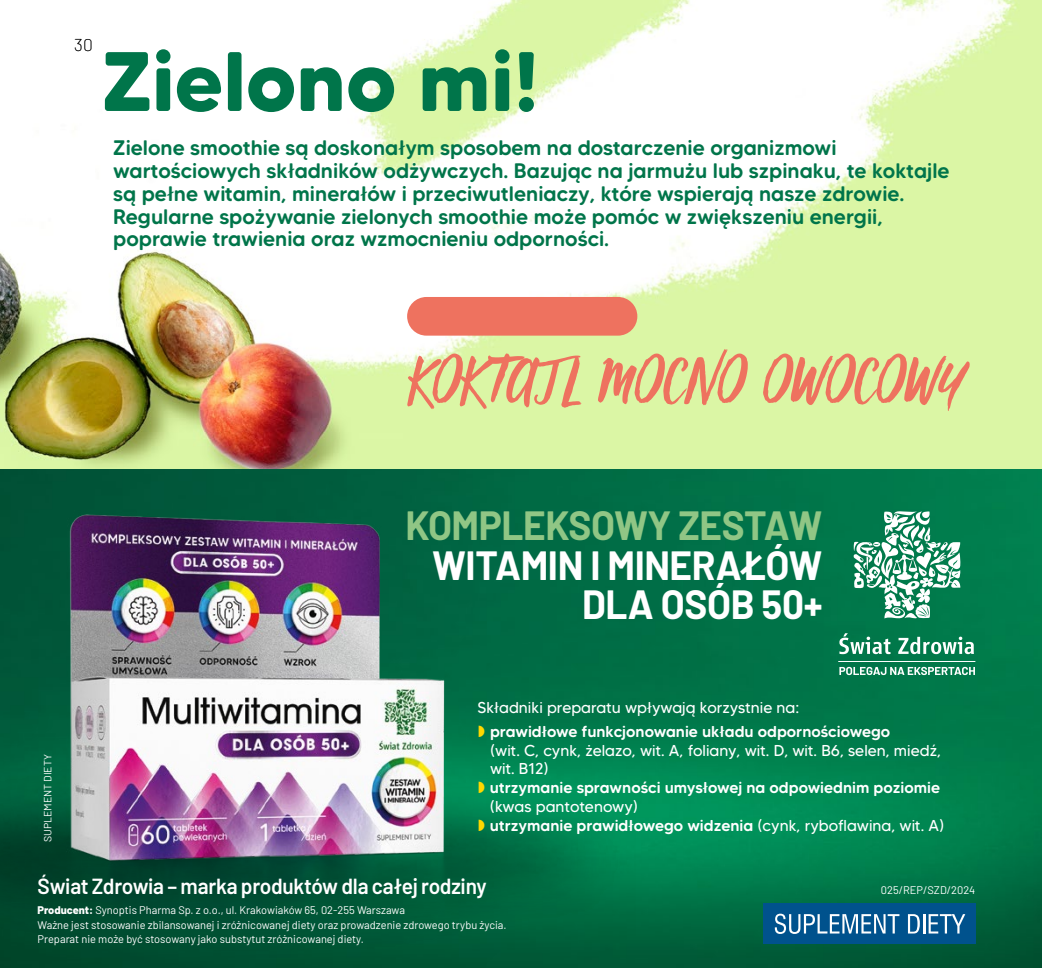
<style>
.page{position:relative;width:1042px;height:968px;background:#fff}
.page>*{position:absolute;margin:0;border:0;box-sizing:border-box;transform-origin:0 0}
.t1{font:700 84px "MADE Tommy Soft";color:#00754a}
.t2{font:73.5px "Viva Beautiful Pro B";letter-spacing:.035em;color:#ee725f}
.t3{font:700 39.9px/39.4px "Barlow";letter-spacing:-.01em;color:#fff;text-align:right}
.t4{font:700 39.9px "Barlow";letter-spacing:-.01em;color:#90c685}
.t5{font:600 21.7px "Barlow";letter-spacing:-.015em;color:#fff;scale:.96 1}
.t6{font:500 21px/22.8px "MADE Tommy Soft";color:#00754a}
.t7{font:100 17.5px "Barlow";color:#000}
.t8{font:15.75px/18.9px "MADE Tommy Soft";color:#fff}
.t9{font:500 15.75px "MADE Tommy Soft";color:#fff}
.t10{font:11.03px/14.7px "Barlow";color:#fff}
.t11{font:10.5px "Barlow";color:#fff}
.s1{font-weight:500}
.s2{font-weight:800}
</style>
<div class="page">
<img style="left:0;top:0;width:1042px;height:469px">
<img style="left:635px;top:469px;width:407px;height:498px">
<img style="left:0;top:469px;width:635px;height:498px">
<svg style="left:853px;top:511px;width:108px;height:109px"></svg>
<svg style="left:839px;top:633px;width:51px;height:21px"></svg>
<svg style="left:898px;top:636px;width:76px;height:18px"></svg>
<hr style="left:838px;top:661px;width:137px;height:1px;background:#fff">
<svg style="left:839px;top:666px;width:136px;height:9px"></svg>
<div style="left:763px;top:903px;width:212px;height:40px;background:#00528d"></div>
<svg style="left:775px;top:913px;width:124px;height:20px"></svg>
<svg style="left:908px;top:914px;width:57px;height:19px"></svg>
<div style="left:407px;top:297px;width:230px;height:38px;background:#ee725f;border-radius:19px"></div>
<svg style="left:479px;top:725px;width:6px;height:11px"></svg>
<svg style="left:479px;top:781px;width:6px;height:12px"></svg>
<svg style="left:479px;top:819px;width:5px;height:12px"></svg>
<p class="t7" style="left:74px;top:32px;width:20px">30</p>
<h1 class="t1" style="left:102px;top:29px;width:438px">Zielono mi!</h1>
<p class="t6" style="left:113px;top:136px;width:838px">Zielone smoothie są doskonałym sposobem na dostarczenie organizmowi wartościowych składników odżywczych. Bazując na jarmużu lub szpinaku, te koktajle są pełne witamin, minerałów i przeciwutleniaczy, które wspierają nasze zdrowie.<br>Regularne spożywanie zielonych smoothie może pomóc w zwiększeniu energii, poprawie trawienia oraz wzmocnieniu odporności.</p>
<h2 class="t2" style="left:409px;top:331px;width:554px">KOKTAJL MOCNO OWOCOWY</h2>
<p class="t11" style="left:40px;top:842px;width:89px;rotate:-90deg">SUPLEMENT DIETY</p>
<h3 class="t4" style="left:405px;top:496px;width:418px">KOMPLEKSOWY ZESTAW</h3>
<h3 class="t3" style="left:432px;top:542px;width:392px">WITAMIN I MINERAŁÓW<br>DLA OSÓB 50+</h3>
<p class="t8" style="left:477px;top:697px;width:323px">Składniki preparatu wpływają korzystnie na:</p>
<p class="t9" style="left:490px;top:721px;width:402px">prawidłowe funkcjonowanie układu odpornościowego</p>
<p class="t8" style="left:490px;top:740px;width:452px">(wit. C, cynk, żelazo, wit. A, foliany, wit. D, wit. B6, selen, miedź, wit. B12)</p>
<p class="t9" style="left:490px;top:778px;width:452px">utrzymanie sprawności umysłowej na odpowiednim poziomie</p>
<p class="t8" style="left:490px;top:797px;width:456px">(kwas pantotenowy)<br><span class="s1">utrzymanie prawidłowego widzenia</span> (cynk, ryboflawina, wit. A)</p>
<p class="t5" style="left:38px;top:870px;width:469px">Świat Zdrowia – marka produktów dla całej rodziny</p>
<p class="t10" style="left:881px;top:881px;width:96px">025/REP/SZD/2024</p>
<p class="t10" style="left:38px;top:901px;width:470px"><span class="s2">Producent:</span> Synoptis Pharma Sp. z o.o., ul. Krakowiaków 65, 02-255 Warszawa<br>Ważne jest stosowanie zbilansowanej i zróżnicowanej diety oraz prowadzenie zdrowego trybu życia.<br>Preparat nie może być stosowany jako substytut zróżnicowanej diety.</p>
</div>
